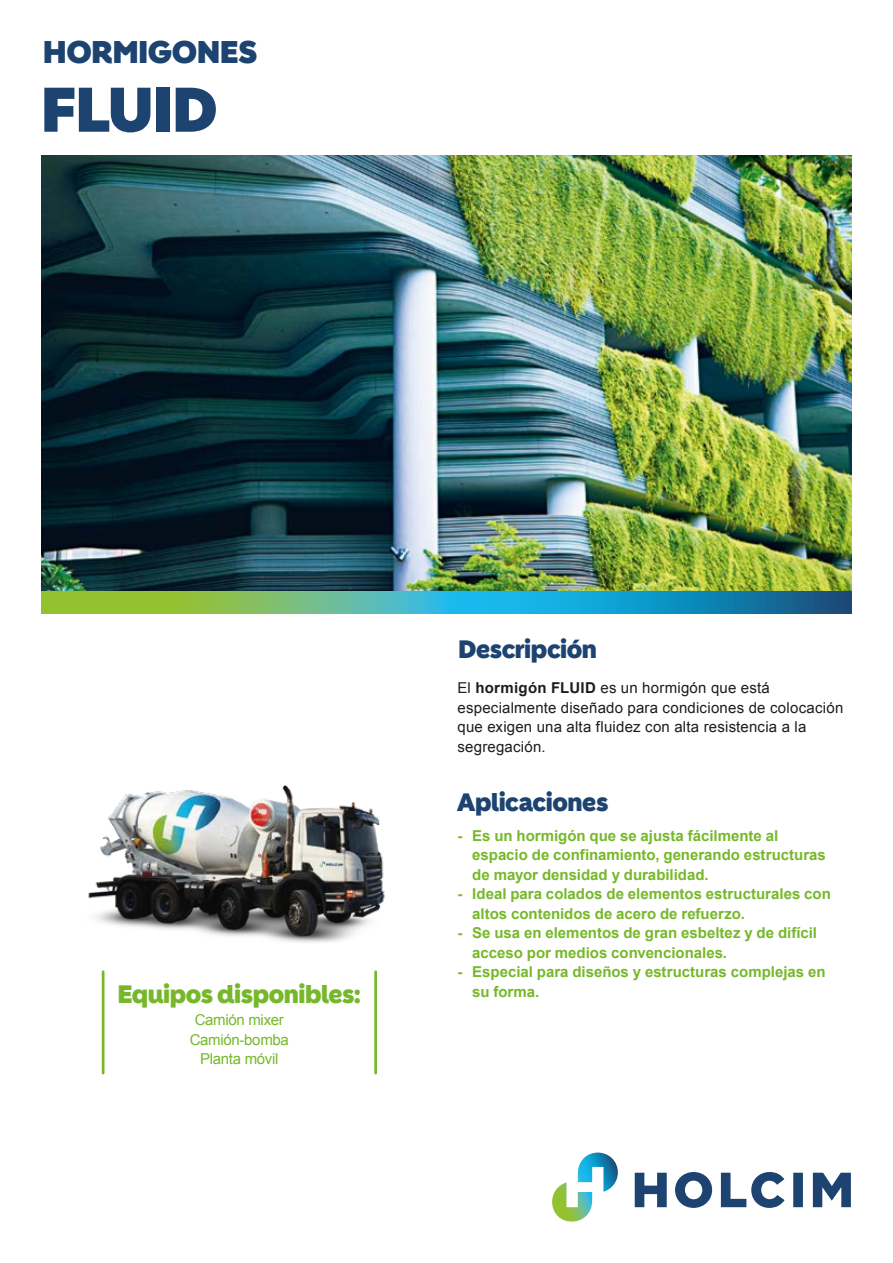
<style>
.page{position:relative;width:893px;height:1263px;background:#fff}
.page>*{position:absolute;margin:0;border:0;box-sizing:border-box;transform-origin:0 0}
.t1{font:900 61.2px "Holcim Headline";letter-spacing:-.02em;color:#1d4370}
.t2{font:900 30.6px "Holcim Headline";letter-spacing:-.02em;color:#1d4370}
.t3{font:900 24.45px "Holcim Headline";letter-spacing:-.02em;color:#1d4370}
.t4{font:900 24.45px "Holcim Headline";letter-spacing:-.02em;color:#76b82a}
.t5{font:700 15px/19.5px "Arial";color:#76b82a}
.t6{font:15px/19.5px "Arial";letter-spacing:.015em;color:#1d1d1b}
.t7{font:15px/19.5px "Arial";letter-spacing:-.02em;color:#76b82a;text-align:center}
.s1{font-weight:700}
</style>
<div class="page">
<svg style="left:635px;top:1172px;width:216px;height:36px"></svg>
<svg style="left:552px;top:1152px;width:66px;height:69px"></svg>
<svg style="left:41px;top:590px;width:810px;height:24px;background:#47a593"></svg>
<img style="left:41px;top:156px;width:810px;height:434px">
<img style="left:88px;top:784px;width:297px;height:159px">
<hr style="left:102px;top:972px;width:3px;height:101px;background:#76b82a">
<hr style="left:374px;top:972px;width:3px;height:101px;background:#76b82a">
<h2 class="t2" style="left:43px;top:34px;width:216px">HORMIGONES</h2>
<h1 class="t1" style="left:41px;top:74px;width:179px">FLUID</h1>
<h3 class="t4" style="left:117px;top:979px;width:245px">Equipos disponibles:</h3>
<p class="t7" style="left:190px;top:1010px;width:101px">Camión mixer<br>Camión-bomba<br>Planta móvil</p>
<h3 class="t3" style="left:458px;top:635px;width:140px">Descripción</h3>
<p class="t6" style="left:457px;top:678px;width:387px">El <span class="s1">hormigón FLUID</span> es un hormigón que está especialmente diseñado para condiciones de colocación que exigen una alta fluidez con alta resistencia a la segregación.</p>
<h3 class="t3" style="left:457px;top:788px;width:153px">Aplicaciones</h3>
<p class="t5" style="left:472px;top:826px;width:355px;text-indent:-15px">- Es un hormigón que se ajusta fácilmente al espacio de confinamiento, generando estructuras de mayor densidad y durabilidad.</p>
<p class="t5" style="left:472px;top:885px;width:360px;text-indent:-15px">- Ideal para colados de elementos estructurales con altos contenidos de acero de refuerzo.</p>
<p class="t5" style="left:472px;top:924px;width:346px;text-indent:-15px">- Se usa en elementos de gran esbeltez y de difícil acceso por medios convencionales.</p>
<p class="t5" style="left:472px;top:963px;width:355px;text-indent:-15px">- Especial para diseños y estructuras complejas en su forma.</p>
</div>
